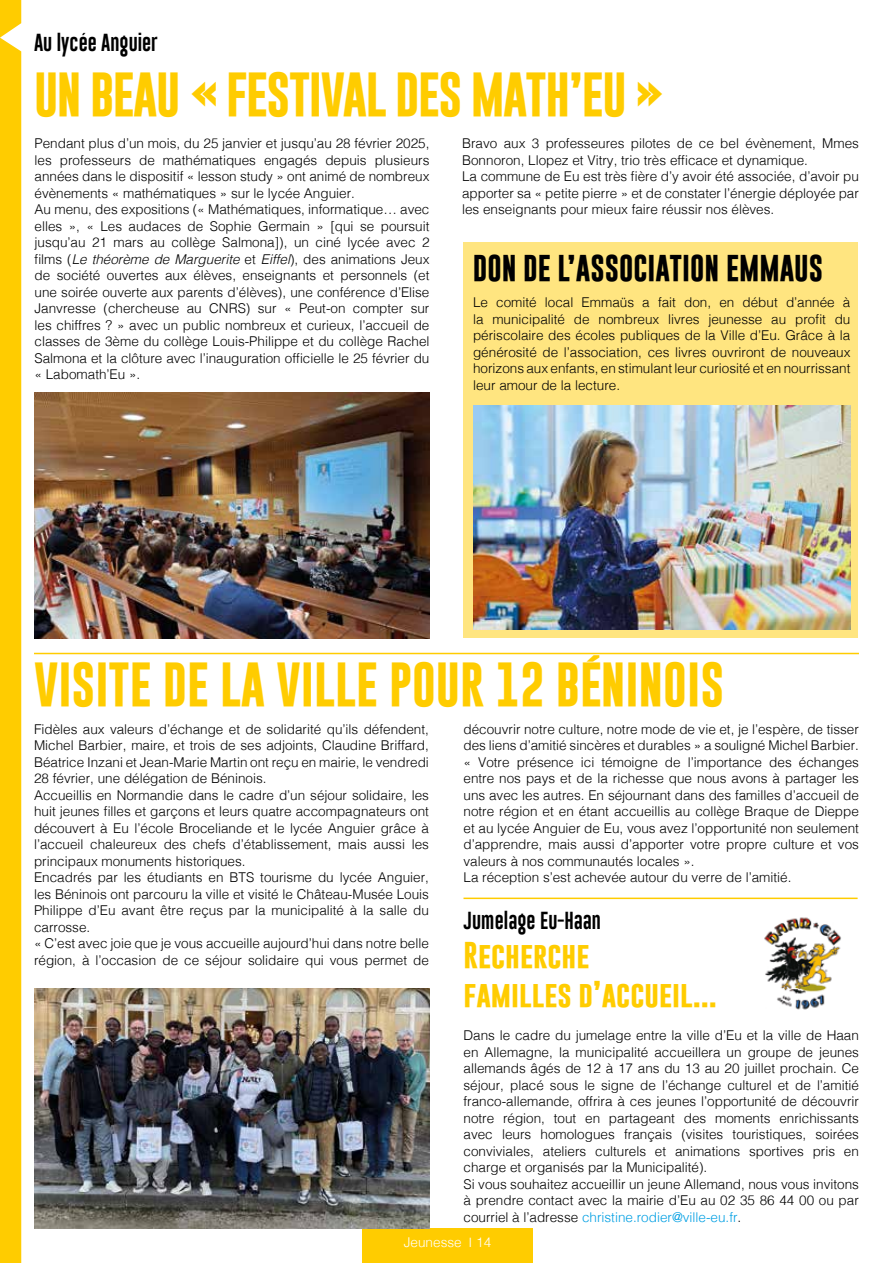
<style>
.page{position:relative;width:893px;height:1263px;background:#fff}
.page>*{position:absolute;margin:0;border:0;box-sizing:border-box;transform-origin:0 0}
.t1{font:700 45px "Gobold";color:#fc0}
.t2{font:700 45px "Gobold";letter-spacing:-.03em;color:#fc0}
.t3{font:700 27px/39px "Gobold";color:#fc0}
.t4{font:700 27px "Gobold";color:#000}
.t5{font:18px "Gobold Lowplus";color:#000}
.t6{font:300 13.5px/16.5px "Helvetica";color:#000}
.t7{font:300 13.5px "Helvetica";color:#fff}
.s1{font-style:italic}
.s2{color:#009fe3}
</style>
<div class="page">
<div style="left:362px;top:1229px;width:171px;height:34px;background:#fc0"></div>
<div style="left:0;top:0;width:21px;height:1263px;background:#fc0"></div>
<hr style="left:34px;top:653px;width:825px;height:1px;background:#fc0">
<img style="left:34px;top:989px;width:395px;height:240px">
<div style="left:463px;top:242px;width:395px;height:396px;background:#ffe580"></div>
<img style="left:473px;top:406px;width:377px;height:223px">
<img style="left:34px;top:392px;width:395px;height:246px">
<hr style="left:463px;top:897px;width:395px;height:2px;background:#fc0">
<img style="left:764px;top:917px;width:77px;height:93px">
<h3 class="t5" style="left:34px;top:31px;width:125px">Au lycée Anguier</h3>
<h1 class="t2" style="left:34px;top:65px;width:631px">UN BEAU « FESTIVAL DES MATH’EU »</h1>
<p class="t6" style="left:35px;top:134px;width:396px">Pendant plus d’un mois, du 25 janvier et jusqu’au 28 février 2025, les professeurs de mathématiques engagés depuis plusieurs années dans le dispositif « lesson study » ont animé de nombreux évènements « mathématiques » sur le lycée Anguier.<br>Au menu, des expositions (« Mathématiques, informatique… avec elles », « Les audaces de Sophie Germain » [qui se poursuit jusqu’au 21 mars au collège Salmona]), un ciné lycée avec 2 films (<span class="s1">Le théorème de Marguerite</span> et <span class="s1">Eiffel</span>), des animations Jeux de société ouvertes aux élèves, enseignants et personnels (et une soirée ouverte aux parents d’élèves), une conférence d’Elise Janvresse (chercheuse au CNRS) sur « Peut-on compter sur les chiffres ? » avec un public nombreux et curieux, l’accueil de classes de 3ème du collège Louis-Philippe et du collège Rachel Salmona et la clôture avec l’inauguration officielle le 25 février du « Labomath’Eu ».</p>
<p class="t6" style="left:462px;top:134px;width:398px">Bravo aux 3 professeures pilotes de ce bel évènement, Mmes Bonnoron, Llopez et Vitry, trio très efficace et dynamique.<br>La commune de Eu est très fière d’y avoir été associée, d’avoir pu apporter sa « petite pierre » et de constater l’énergie déployée par les enseignants pour mieux faire réussir nos élèves.</p>
<h2 class="t4" style="left:473px;top:250px;width:352px">DON DE L’ASSOCIATION EMMAUS</h2>
<p class="t6" style="left:473px;top:293px;width:379px;text-align:justify">Le comité local Emmaüs a fait don, en début d’année à la municipalité de nombreux livres jeunesse au profit du périscolaire des écoles publiques de la Ville d’Eu. Grâce à la générosité de l’association, ces livres ouvriront de nouveaux horizons aux enfants, en stimulant leur curiosité et en nourrissant leur amour de la lecture.</p>
<h1 class="t1" style="left:34px;top:655px;width:692px">VISITE DE LA VILLE POUR 12 BÉNINOIS</h1>
<p class="t6" style="left:463px;top:720px;width:397px">découvrir notre culture, notre mode de vie et, je l’espère, de tisser des liens d’amitié sincères et durables » a souligné Michel Barbier. « Votre présence ici témoigne de l’importance des échanges entre nos pays et de la richesse que nous avons à partager les uns avec les autres. En séjournant dans des familles d’accueil de notre région et en étant accueillis au collège Braque de Dieppe et au lycée Anguier de Eu, vous avez l’opportunité non seulement d’apprendre, mais aussi d’apporter votre propre culture et vos valeurs à nos communautés locales ».<br>La réception s’est achevée autour du verre de l’amitié.</p>
<p class="t6" style="left:34px;top:720px;width:396px">Fidèles aux valeurs d’échange et de solidarité qu’ils défendent, Michel Barbier, maire, et trois de ses adjoints, Claudine Briffard, Béatrice Inzani et Jean-Marie Martin ont reçu en mairie, le vendredi 28 février, une délégation de Béninois.<br>Accueillis en Normandie dans le cadre d’un séjour solidaire, les huit jeunes filles et garçons et leurs quatre accompagnateurs ont découvert à Eu l’école Broceliande et le lycée Anguier grâce à l’accueil chaleureux des chefs d’établissement, mais aussi les principaux monuments historiques.<br>Encadrés par les étudiants en BTS tourisme du lycée Anguier, les Béninois ont parcouru la ville et visité le Château-Musée Louis Philippe d’Eu avant être reçus par la municipalité à la salle du carrosse.<br>« C’est avec joie que je vous accueille aujourd’hui dans notre belle région, à l’occasion de ce séjour solidaire qui vous permet de</p>
<h3 class="t5" style="left:463px;top:909px;width:139px">Jumelage Eu-Haan</h3>
<h2 class="t3" style="left:463px;top:936px;width:255px">Recherche<br>familles d’accueil...</h2>
<p class="t6" style="left:463px;top:1026px;width:397px">Dans le cadre du jumelage entre la ville d’Eu et la ville de Haan en Allemagne, la municipalité accueillera un groupe de jeunes allemands âgés de 12 à 17 ans du 13 au 20 juillet prochain. Ce séjour, placé sous le signe de l’échange culturel et de l’amitié franco-allemande, offrira à ces jeunes l’opportunité de découvrir notre région, tout en partageant des moments enrichissants avec leurs homologues français (visites touristiques, soirées conviviales, ateliers culturels et animations sportives pris en charge et organisés par la Municipalité).<br>Si vous souhaitez accueillir un jeune Allemand, nous vous invitons à prendre contact avec la mairie d’Eu au 02 35 86 44 00 ou par courriel à l’adresse <span class="s2">christine.rodier@ville-eu.fr</span>.</p>
<p class="t7" style="left:404px;top:1231px;width:89px">Jeunesse 14</p>
</div>
